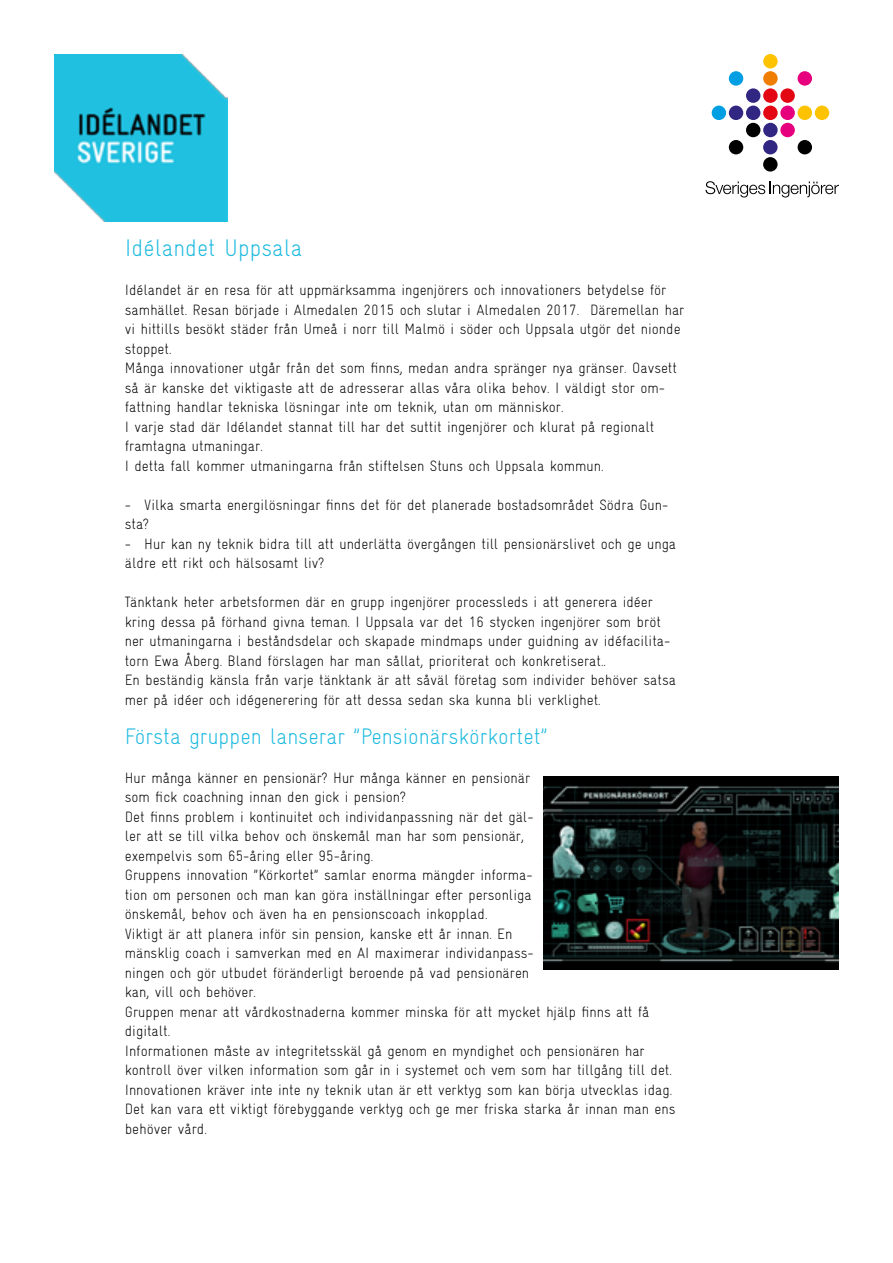
<style>
.page{position:relative;width:893px;height:1263px;background:#fff}
.page>*{position:absolute;margin:0;border:0;box-sizing:border-box;transform-origin:0 0}
.t1{font:300 24px "Gravur Condensed";color:#1dbadf}
.t2{font:300 22.5px "Gravur Condensed";color:#1dbadf}
.t3{font:300 15px/19.5px "Gravur Condensed";color:#000}
</style>
<div class="page">
<img style="left:543px;top:776px;width:296px;height:193px">
<img style="left:54px;top:54px;width:173px;height:168px">
<div style="left:729px;top:71px;width:14px;height:15px;background:#009fe3;border-radius:50%"></div>
<div style="left:729px;top:106px;width:14px;height:14px;background:#312783;border-radius:50%"></div>
<div style="left:712px;top:106px;width:14px;height:14px;background:#009fe3;border-radius:50%"></div>
<div style="left:729px;top:140px;width:14px;height:14px;background:#000;border-radius:50%"></div>
<div style="left:746px;top:88px;width:14px;height:15px;background:#312783;border-radius:50%"></div>
<div style="left:746px;top:123px;width:14px;height:14px;background:#000;border-radius:50%"></div>
<div style="left:746px;top:106px;width:14px;height:14px;background:#312783;border-radius:50%"></div>
<div style="left:763px;top:71px;width:15px;height:15px;background:#ef7d00;border-radius:50%"></div>
<div style="left:763px;top:54px;width:15px;height:14px;background:#fdc300;border-radius:50%"></div>
<div style="left:763px;top:140px;width:15px;height:14px;background:#312783;border-radius:50%"></div>
<div style="left:763px;top:157px;width:15px;height:15px;background:#000;border-radius:50%"></div>
<div style="left:763px;top:88px;width:15px;height:15px;background:#e30613;border-radius:50%"></div>
<div style="left:763px;top:106px;width:15px;height:14px;background:#e30613;border-radius:50%"></div>
<div style="left:763px;top:123px;width:15px;height:14px;background:#312783;border-radius:50%"></div>
<div style="left:780px;top:88px;width:15px;height:15px;background:#e30613;border-radius:50%"></div>
<div style="left:780px;top:123px;width:15px;height:14px;background:#e6007d;border-radius:50%"></div>
<div style="left:780px;top:106px;width:15px;height:14px;background:#e6007d;border-radius:50%"></div>
<div style="left:798px;top:71px;width:14px;height:15px;background:#e6007d;border-radius:50%"></div>
<div style="left:798px;top:106px;width:14px;height:14px;background:#fdc300;border-radius:50%"></div>
<div style="left:815px;top:106px;width:14px;height:14px;background:#fdc300;border-radius:50%"></div>
<div style="left:798px;top:140px;width:14px;height:14px;background:#000;border-radius:50%"></div>
<svg style="left:705px;top:181px;width:134px;height:16px"></svg>
<h1 class="t1" style="left:125px;top:234px;width:179px">Idélandet Uppsala</h1>
<p class="t3" style="left:125px;top:280px;width:561px">Idélandet är en resa för att uppmärksamma ingenjörers och innovationers betydelse för samhället. Resan började i Almedalen 2015 och slutar i Almedalen 2017. Däremellan har vi hittills besökt städer från Umeå i norr till Malmö i söder och Uppsala utgör det nionde stoppet.<br>Många innovationer utgår från det som finns, medan andra spränger nya gränser. Oavsett så är kanske det viktigaste att de adresserar allas våra olika behov. I väldigt stor om&shy;fattning handlar tekniska lösningar inte om teknik, utan om människor.<br>I varje stad där Idélandet stannat till har det suttit ingenjörer och klurat på regionalt framtagna utmaningar.<br>I detta fall kommer utmaningarna från stiftelsen Stuns och Uppsala kommun.</p>
<p class="t3" style="left:125px;top:495px;width:545px">- Vilka smarta energilösningar finns det för det planerade bostadsområdet Södra Gun&shy;sta?</p>
<p class="t3" style="left:125px;top:534px;width:553px">- Hur kan ny teknik bidra till att underlätta övergången till pensionärslivet och ge unga äldre ett rikt och hälsosamt liv?</p>
<p class="t3" style="left:125px;top:592px;width:553px">Tänktank heter arbetsformen där en grupp ingenjörer processleds i att generera idéer kring dessa på förhand givna teman. I Uppsala var det 16 stycken ingenjörer som bröt ner utmaningarna i beståndsdelar och skapade mindmaps under guidning av idéfacilita&shy;torn Ewa Åberg. Bland förslagen har man sållat, prioriterat och konkretiserat..<br>En beständig känsla från varje tänktank är att såväl företag som individer behöver satsa mer på idéer och idégenerering för att dessa sedan ska kunna bli verklighet.</p>
<h2 class="t2" style="left:125px;top:723px;width:425px">Första gruppen lanserar ”Pensionärskörkortet”</h2>
<p class="t3" style="left:125px;top:768px;width:552px">Hur många känner en pensionär? Hur många känner en pensionär<br>som fick coachning innan den gick i pension?<br>Det finns problem i kontinuitet och individanpassning när det gäl-<br>ler att se till vilka behov och önskemål man har som pensionär,<br>exempelvis som 65-åring eller 95-åring.<br>Gruppens innovation ”Körkortet” samlar enorma mängder informa-<br>tion om personen och man kan göra inställningar efter personliga<br>önskemål, behov och även ha en pensionscoach inkopplad.<br>Viktigt är att planera inför sin pension, kanske ett år innan. En<br>mänsklig coach i samverkan med en AI maximerar individanpass-<br>ningen och gör utbudet föränderligt beroende på vad pensionären<br>kan, vill och behöver.<br>Gruppen menar att vårdkostnaderna kommer minska för att mycket hjälp finns att få digitalt.<br>Informationen måste av integritetsskäl gå genom en myndighet och pensionären har kontroll över vilken information som går in i systemet och vem som har tillgång till det.<br>Innovationen kräver inte inte ny teknik utan är ett verktyg som kan börja utvecklas idag.<br>Det kan vara ett viktigt förebyggande verktyg och ge mer friska starka år innan man ens behöver vård.</p>
</div>
